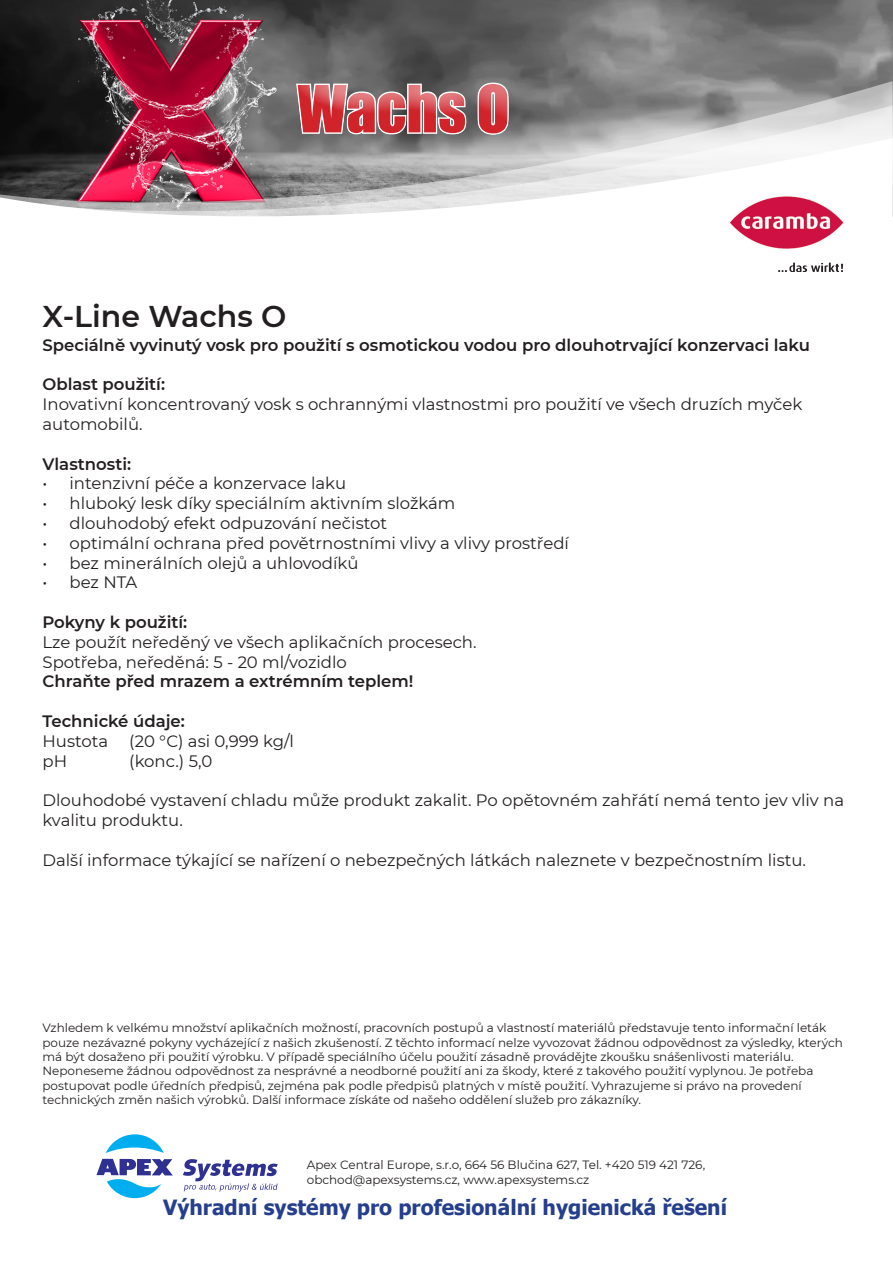
<style>
.page{position:relative;width:893px;height:1263px;background:#fff}
.page>*{position:absolute;margin:0;border:0;box-sizing:border-box;transform-origin:0 0}
.t1{font:60px "Impact";color:#d1232a}
.t2{font:600 30px "Montserrat";color:#231f20}
.t3{font:700 21px "Tahoma";color:#253f8e}
.t4{font:16.5px/19.8px "Montserrat";color:#231f20}
.t5{font:600 16.5px "Montserrat";color:#231f20}
.t6{font:12px/14.4px "Montserrat";color:#231f20}
</style>
<div class="page">
<img style="left:0;top:0;width:893px;height:81px">
<div style="left:283px;top:55px;width:268px;height:102px;background:#fff;opacity:.75"></div>
<svg style="left:96px;top:1134px;width:77px;height:64px"></svg>
<svg style="left:183px;top:1159px;width:95px;height:33px"></svg>
<svg style="left:0;top:81px;width:893px;height:24px"></svg>
<svg style="left:0;top:105px;width:893px;height:33px"></svg>
<svg style="left:0;top:138px;width:893px;height:79px"></svg>
<img style="left:723px;top:191px;width:127px;height:81px">
<h1 class="t1" style="left:298px;top:62px;width:213px">Wachs O</h1>
<p class="t2" style="left:43px;top:295px;width:245px">X-Line Wachs O</p>
<p class="t5" style="left:43px;top:333px;width:769px">Speciálně vyvinutý vosk pro použití s osmotickou vodou pro dlouhotrvající konzervaci laku</p>
<p class="t5" style="left:43px;top:373px;width:124px">Oblast použití:</p>
<p class="t4" style="left:43px;top:394px;width:761px">Inovativní koncentrovaný vosk s ochrannými vlastnostmi pro použití ve všech druzích myček</p>
<p class="t4" style="left:43px;top:414px;width:102px">automobilů.</p>
<p class="t5" style="left:43px;top:452px;width:90px">Vlastnosti:</p>
<p class="t4" style="left:43px;top:473px;width:305px">• intenzivní péče a konzervace laku</p>
<p class="t4" style="left:43px;top:493px;width:414px">• hluboký lesk díky speciálním aktivním složkám</p>
<p class="t4" style="left:43px;top:513px;width:346px">• dlouhodobý efekt odpuzování nečistot</p>
<p class="t4" style="left:43px;top:532px;width:528px">• optimální ochrana před povětrnostními vlivy a vlivy prostředí</p>
<p class="t4" style="left:43px;top:552px;width:317px">• bez minerálních olejů a uhlovodíků</p>
<p class="t4" style="left:43px;top:572px;width:96px">• bez NTA</p>
<p class="t5" style="left:43px;top:610px;width:146px">Pokyny k použití:</p>
<p class="t4" style="left:43px;top:631px;width:436px">Lze použít neředěný ve všech aplikačních procesech.</p>
<p class="t4" style="left:43px;top:651px;width:306px">Spotřeba, neředěná: 5 - 20 ml/vozidlo</p>
<p class="t5" style="left:43px;top:670px;width:372px">Chraňte před mrazem a extrémním teplem!</p>
<p class="t5" style="left:43px;top:709px;width:144px">Technické údaje:</p>
<p class="t4" style="left:43px;top:730px;width:67px">Hustota</p>
<p class="t4" style="left:129px;top:730px;width:166px">(20 °C) asi 0,999 kg/l</p>
<p class="t4" style="left:43px;top:750px;width:26px">pH</p>
<p class="t4" style="left:129px;top:750px;width:84px">(konc.) 5,0</p>
<p class="t4" style="left:43px;top:790px;width:803px">Dlouhodobé vystavení chladu může produkt zakalit. Po opětovném zahřátí nemá tento jev vliv na kvalitu produktu.</p>
<p class="t4" style="left:43px;top:849px;width:765px">Další informace týkající se nařízení o nebezpečných látkách naleznete v bezpečnostním listu.</p>
<p class="t6" style="left:43px;top:1020px;width:802px">Vzhledem k velkému množství aplikačních možností, pracovních postupů a vlastností materiálů představuje tento informační leták pouze nezávazné pokyny vycházející z našich zkušeností. Z těchto informací nelze vyvozovat žádnou odpovědnost za výsledky, kterých má být dosaženo při použití výrobku. V případě speciálního účelu použití zásadně provádějte zkoušku snášenlivosti materiálu.<br>Neponeseme žádnou odpovědnost za nesprávné a neodborné použití ani za škody, které z takového použití vyplynou. Je potřeba postupovat podle úředních předpisů, zejména pak podle předpisů platných v místě použití. Vyhrazujeme si právo na provedení technických změn našich výrobků. Další informace získáte od našeho oddělení služeb pro zákazníky.</p>
<p class="t6" style="left:307px;top:1157px;width:400px">Apex Central Europe, s.r.o, 664 56 Blučina 627, Tel. +420 519 421 726,</p>
<p class="t6" style="left:307px;top:1172px;width:284px">obchod@apexsystems.cz, www.apexsystems.cz</p>
<p class="t3" style="left:163px;top:1193px;width:565px">Výhradní systémy pro profesionální hygienická řešení</p>
</div>
